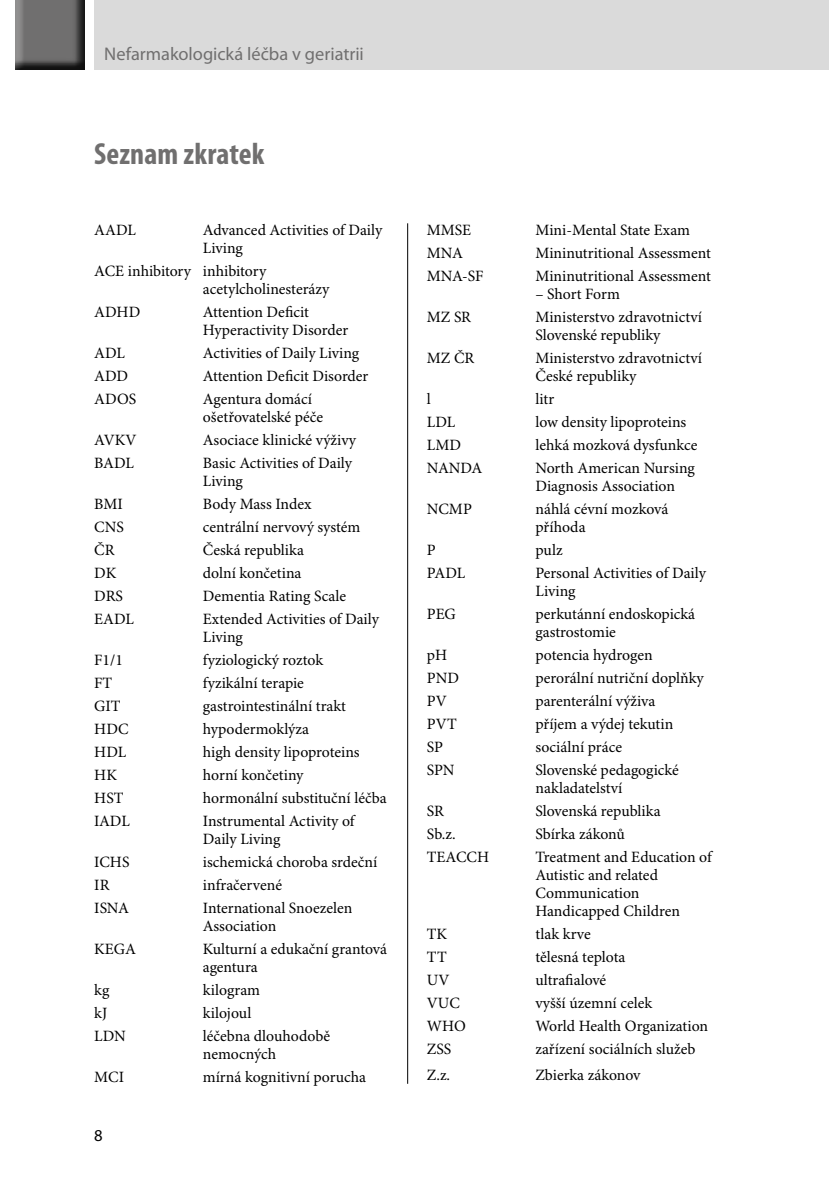
<style>
.page{position:relative;width:829px;height:1191px;background:#fff}
.page>*{position:absolute;margin:0;border:0;box-sizing:border-box;transform-origin:0 0}
._1_Nadpis{font:700 condensed 30.62px "Myriad Pro";letter-spacing:.005em;color:#706f6f}
.t1{font:18.38px "Myriad Pro";color:#706f6f}
.t2{font:16.62px "Myriad Pro";color:#000}
.ZaklText1radek{font:15.75px/18px "Minion Pro";color:#000}
</style>
<div class="page">
<div style="left:94px;top:0;width:734px;height:69px;background:#dadada"></div>
<div style="left:14px;top:0;width:72px;height:72px;background:#000;opacity:.75"></div>
<hr style="left:407px;top:223px;width:1px;height:860px;background:#000">
<p class="t1" style="left:104px;top:42px;width:261px">Nefarmakologická léčba v geriatrii</p>
<p class="_1_Nadpis" style="left:94px;top:135px;width:172px">Seznam zkratek</p>
<p class="ZaklText1radek" style="left:94px;top:222px;width:43px">AADL</p>
<p class="ZaklText1radek" style="left:203px;top:222px;width:181px">Advanced Activities of Daily<br>Living</p>
<p class="ZaklText1radek" style="left:203px;top:263px;width:128px;text-indent:-108px">ACE inhibitory inhibitory acetylcholinesterázy</p>
<p class="ZaklText1radek" style="left:94px;top:304px;width:47px">ADHD</p>
<p class="ZaklText1radek" style="left:203px;top:304px;width:147px">Attention Deficit<br>Hyperactivity Disorder</p>
<p class="ZaklText1radek" style="left:94px;top:345px;width:32px">ADL</p>
<p class="ZaklText1radek" style="left:203px;top:345px;width:158px">Activities of Daily Living</p>
<p class="ZaklText1radek" style="left:94px;top:368px;width:35px">ADD</p>
<p class="ZaklText1radek" style="left:203px;top:368px;width:167px">Attention Deficit Disorder</p>
<p class="ZaklText1radek" style="left:94px;top:391px;width:43px">ADOS</p>
<p class="ZaklText1radek" style="left:203px;top:391px;width:122px">Agentura domácí ošetřovatelské péče</p>
<p class="ZaklText1radek" style="left:94px;top:432px;width:44px">AVKV</p>
<p class="ZaklText1radek" style="left:203px;top:432px;width:155px">Asociace klinické výživy</p>
<p class="ZaklText1radek" style="left:94px;top:455px;width:41px">BADL</p>
<p class="ZaklText1radek" style="left:203px;top:455px;width:151px">Basic Activities of Daily<br>Living</p>
<p class="ZaklText1radek" style="left:94px;top:496px;width:30px">BMI</p>
<p class="ZaklText1radek" style="left:203px;top:496px;width:110px">Body Mass Index</p>
<p class="ZaklText1radek" style="left:94px;top:519px;width:31px">CNS</p>
<p class="ZaklText1radek" style="left:203px;top:519px;width:159px">centrální nervový systém</p>
<p class="ZaklText1radek" style="left:94px;top:542px;width:22px">ČR</p>
<p class="ZaklText1radek" style="left:203px;top:542px;width:102px">Česká republika</p>
<p class="ZaklText1radek" style="left:94px;top:565px;width:24px">DK</p>
<p class="ZaklText1radek" style="left:203px;top:565px;width:100px">dolní končetina</p>
<p class="ZaklText1radek" style="left:94px;top:588px;width:30px">DRS</p>
<p class="ZaklText1radek" style="left:203px;top:588px;width:145px">Dementia Rating Scale</p>
<p class="ZaklText1radek" style="left:94px;top:611px;width:41px">EADL</p>
<p class="ZaklText1radek" style="left:203px;top:611px;width:178px">Extended Activities of Daily<br>Living</p>
<p class="ZaklText1radek" style="left:94px;top:652px;width:30px">F1/1</p>
<p class="ZaklText1radek" style="left:203px;top:652px;width:122px">fyziologický roztok</p>
<p class="ZaklText1radek" style="left:94px;top:675px;width:20px">FT</p>
<p class="ZaklText1radek" style="left:203px;top:675px;width:103px">fyzikální terapie</p>
<p class="ZaklText1radek" style="left:94px;top:698px;width:28px">GIT</p>
<p class="ZaklText1radek" style="left:203px;top:698px;width:145px">gastrointestinální trakt</p>
<p class="ZaklText1radek" style="left:94px;top:721px;width:36px">HDC</p>
<p class="ZaklText1radek" style="left:203px;top:721px;width:108px">hypodermoklýza</p>
<p class="ZaklText1radek" style="left:94px;top:744px;width:33px">HDL</p>
<p class="ZaklText1radek" style="left:203px;top:744px;width:158px">high density lipoproteins</p>
<p class="ZaklText1radek" style="left:94px;top:767px;width:24px">HK</p>
<p class="ZaklText1radek" style="left:203px;top:767px;width:102px">horní končetiny</p>
<p class="ZaklText1radek" style="left:94px;top:790px;width:31px">HST</p>
<p class="ZaklText1radek" style="left:203px;top:790px;width:185px">hormonální substituční léčba</p>
<p class="ZaklText1radek" style="left:94px;top:813px;width:37px">IADL</p>
<p class="ZaklText1radek" style="left:203px;top:813px;width:153px">Instrumental Activity of<br>Daily Living</p>
<p class="ZaklText1radek" style="left:94px;top:854px;width:37px">ICHS</p>
<p class="ZaklText1radek" style="left:203px;top:854px;width:176px">ischemická choroba srdeční</p>
<p class="ZaklText1radek" style="left:94px;top:877px;width:17px">IR</p>
<p class="ZaklText1radek" style="left:203px;top:877px;width:81px">infračervené</p>
<p class="ZaklText1radek" style="left:94px;top:900px;width:36px">ISNA</p>
<p class="ZaklText1radek" style="left:203px;top:900px;width:151px">International Snoezelen<br>Association</p>
<p class="ZaklText1radek" style="left:94px;top:941px;width:43px">KEGA</p>
<p class="ZaklText1radek" style="left:203px;top:941px;width:186px">Kulturní a edukační grantová agentura</p>
<p class="ZaklText1radek" style="left:94px;top:982px;width:17px">kg</p>
<p class="ZaklText1radek" style="left:203px;top:982px;width:59px">kilogram</p>
<p class="ZaklText1radek" style="left:94px;top:1005px;width:14px">kJ</p>
<p class="ZaklText1radek" style="left:203px;top:1005px;width:50px">kilojoul</p>
<p class="ZaklText1radek" style="left:94px;top:1028px;width:33px">LDN</p>
<p class="ZaklText1radek" style="left:203px;top:1028px;width:129px">léčebna dlouhodobě nemocných</p>
<p class="ZaklText1radek" style="left:94px;top:1069px;width:31px">MCI</p>
<p class="ZaklText1radek" style="left:203px;top:1069px;width:164px">mírná kognitivní porucha</p>
<p class="t2" style="left:94px;top:1125px;width:10px">8</p>
<p class="ZaklText1radek" style="left:427px;top:222px;width:46px">MMSE</p>
<p class="ZaklText1radek" style="left:535px;top:222px;width:156px">Mini-Mental State Exam</p>
<p class="ZaklText1radek" style="left:427px;top:245px;width:38px">MNA</p>
<p class="ZaklText1radek" style="left:535px;top:245px;width:177px">Mininutritional Assessment</p>
<p class="ZaklText1radek" style="left:427px;top:268px;width:58px">MNA-SF</p>
<p class="ZaklText1radek" style="left:535px;top:268px;width:177px">Mininutritional Assessment</p>
<p class="ZaklText1radek" style="left:535px;top:286px;width:86px">– Short Form</p>
<p class="ZaklText1radek" style="left:427px;top:309px;width:46px">MZ SR</p>
<p class="ZaklText1radek" style="left:535px;top:309px;width:168px">Ministerstvo zdravotnictví<br>Slovenské republiky</p>
<p class="ZaklText1radek" style="left:427px;top:350px;width:49px">MZ ČR</p>
<p class="ZaklText1radek" style="left:535px;top:350px;width:168px">Ministerstvo zdravotnictví<br>České republiky</p>
<p class="ZaklText1radek" style="left:427px;top:391px;width:5px">l</p>
<p class="ZaklText1radek" style="left:535px;top:391px;width:20px">litr</p>
<p class="ZaklText1radek" style="left:427px;top:414px;width:30px">LDL</p>
<p class="ZaklText1radek" style="left:535px;top:414px;width:152px">low density lipoproteins</p>
<p class="ZaklText1radek" style="left:427px;top:437px;width:36px">LMD</p>
<p class="ZaklText1radek" style="left:535px;top:437px;width:164px">lehká mozková dysfunkce</p>
<p class="ZaklText1radek" style="left:427px;top:460px;width:57px">NANDA</p>
<p class="ZaklText1radek" style="left:535px;top:460px;width:161px">North American Nursing<br>Diagnosis Association</p>
<p class="ZaklText1radek" style="left:427px;top:501px;width:46px">NCMP</p>
<p class="ZaklText1radek" style="left:535px;top:501px;width:134px">náhlá cévní mozková příhoda</p>
<p class="ZaklText1radek" style="left:427px;top:542px;width:10px">P</p>
<p class="ZaklText1radek" style="left:535px;top:542px;width:29px">pulz</p>
<p class="ZaklText1radek" style="left:427px;top:565px;width:40px">PADL</p>
<p class="ZaklText1radek" style="left:535px;top:565px;width:172px">Personal Activities of Daily<br>Living</p>
<p class="ZaklText1radek" style="left:427px;top:606px;width:30px">PEG</p>
<p class="ZaklText1radek" style="left:535px;top:606px;width:161px">perkutánní endoskopická gastrostomie</p>
<p class="ZaklText1radek" style="left:427px;top:647px;width:22px">pH</p>
<p class="ZaklText1radek" style="left:535px;top:647px;width:119px">potencia hydrogen</p>
<p class="ZaklText1radek" style="left:427px;top:670px;width:34px">PND</p>
<p class="ZaklText1radek" style="left:535px;top:670px;width:170px">perorální nutriční doplňky</p>
<p class="ZaklText1radek" style="left:427px;top:693px;width:21px">PV</p>
<p class="ZaklText1radek" style="left:535px;top:693px;width:121px">parenterální výživa</p>
<p class="ZaklText1radek" style="left:427px;top:716px;width:31px">PVT</p>
<p class="ZaklText1radek" style="left:535px;top:716px;width:139px">příjem a výdej tekutin</p>
<p class="ZaklText1radek" style="left:427px;top:739px;width:18px">SP</p>
<p class="ZaklText1radek" style="left:535px;top:739px;width:88px">sociální práce</p>
<p class="ZaklText1radek" style="left:427px;top:761px;width:29px">SPN</p>
<p class="ZaklText1radek" style="left:535px;top:761px;width:145px">Slovenské pedagogické nakladatelství</p>
<p class="ZaklText1radek" style="left:427px;top:802px;width:19px">SR</p>
<p class="ZaklText1radek" style="left:535px;top:802px;width:127px">Slovenská republika</p>
<p class="ZaklText1radek" style="left:427px;top:825px;width:30px">Sb.z.</p>
<p class="ZaklText1radek" style="left:535px;top:825px;width:91px">Sbírka zákonů</p>
<p class="ZaklText1radek" style="left:427px;top:848px;width:64px">TEACCH</p>
<p class="ZaklText1radek" style="left:535px;top:848px;width:178px">Treatment and Education of<br>Autistic and related<br>Communication<br>Handicapped Children</p>
<p class="ZaklText1radek" style="left:427px;top:926px;width:22px">TK</p>
<p class="ZaklText1radek" style="left:535px;top:926px;width:57px">tlak krve</p>
<p class="ZaklText1radek" style="left:427px;top:949px;width:21px">TT</p>
<p class="ZaklText1radek" style="left:535px;top:949px;width:91px">tělesná teplota</p>
<p class="ZaklText1radek" style="left:427px;top:972px;width:24px">UV</p>
<p class="ZaklText1radek" style="left:535px;top:972px;width:72px">ultrafialové</p>
<p class="ZaklText1radek" style="left:427px;top:994px;width:35px">VUC</p>
<p class="ZaklText1radek" style="left:535px;top:994px;width:118px">vyšší územní celek</p>
<p class="ZaklText1radek" style="left:427px;top:1017px;width:40px">WHO</p>
<p class="ZaklText1radek" style="left:535px;top:1017px;width:174px">World Health Organization</p>
<p class="ZaklText1radek" style="left:427px;top:1040px;width:26px">ZSS</p>
<p class="ZaklText1radek" style="left:535px;top:1040px;width:161px">zařízení sociálních služeb</p>
<p class="ZaklText1radek" style="left:427px;top:1066px;width:25px">Z.z.</p>
<p class="ZaklText1radek" style="left:535px;top:1066px;width:107px">Zbierka zákonov</p>
</div>
